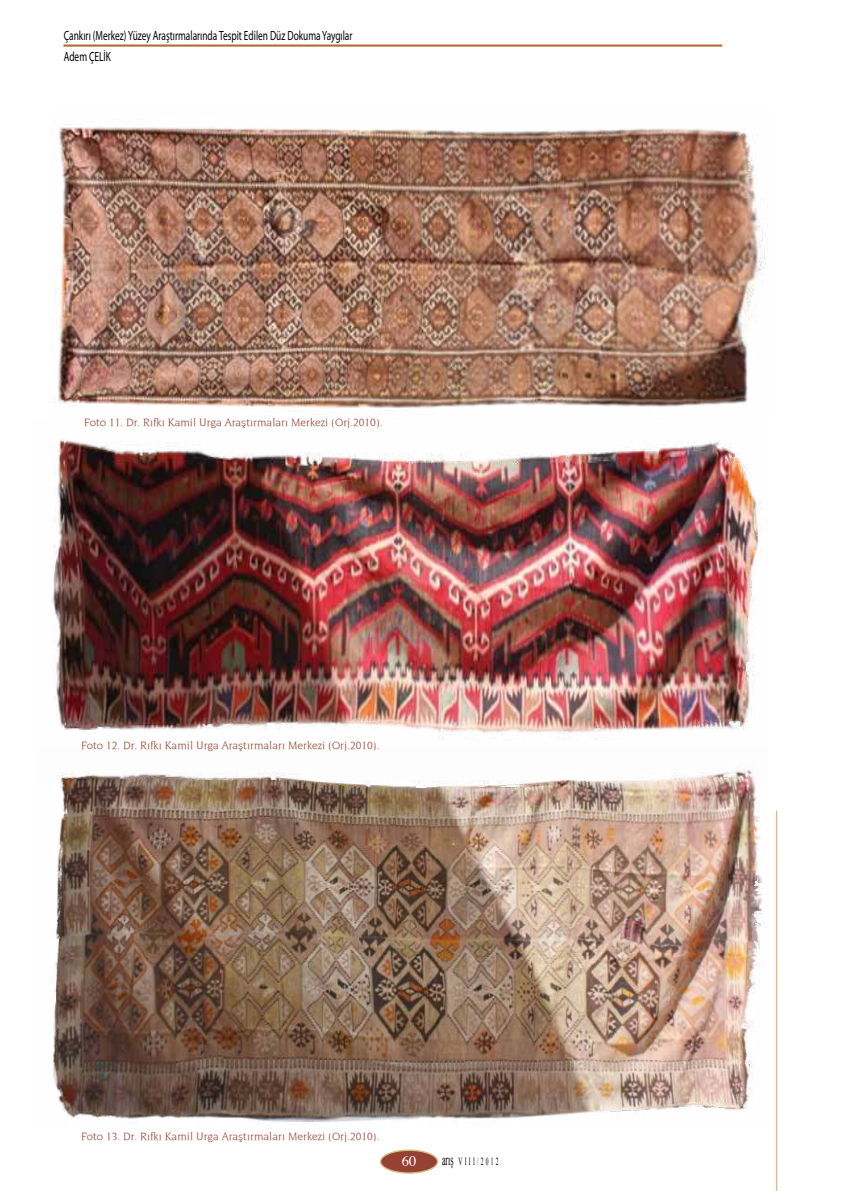
<style>
.page{position:relative;width:851px;height:1191px;background:#fff}
.page>*{position:absolute;margin:0;border:0;box-sizing:border-box;transform-origin:0 0}
.t1{font:14.55px "Times";color:#fff}
.t2{font:13.35px/20.9px "Myriad Pro";color:#000;scale:.7 1}
.t3{font:11.4px "Novarese";color:#954235}
.t4{font:10.95px "Times New Roman";letter-spacing:.4em;color:#000;scale:.51 1}
.s1{font-size:15.6px}
</style>
<div class="page">
<hr style="left:63px;top:44px;width:659px;height:3px;background:#b9683c">
<hr style="left:775px;top:810px;width:2px;height:381px;background:#d9bc86">
<div style="left:380px;top:1150px;width:57px;height:23px;background:#954235;border-radius:50%"></div>
<div style="left:380px;top:1149px;width:58px;height:24px;border:1px solid #d9bc86;border-radius:50%"></div>
<img style="left:58px;top:127px;width:708px;height:282px">
<img style="left:52px;top:439px;width:709px;height:302px">
<img style="left:51px;top:769px;width:712px;height:355px">
<p class="t2" style="left:64px;top:25px;width:414px">Çankırı (Merkez) Yüzey Araştırmalarında Tespit Edilen Düz Dokuma Yaygılar<br>Adem ÇELİK</p>
<p class="t3" style="left:84px;top:415px;width:300px">Foto 11. Dr. Rıfkı Kamil Urga Araştırmaları Merkezi (Orj.2010).</p>
<p class="t3" style="left:81px;top:738px;width:300px">Foto 12. Dr. Rıfkı Kamil Urga Araştırmaları Merkezi (Orj.2010).</p>
<p class="t3" style="left:81px;top:1129px;width:300px">Foto 13. Dr. Rıfkı Kamil Urga Araştırmaları Merkezi (Orj.2010).</p>
<p class="t1" style="left:402px;top:1147px;width:16px">60</p>
<p class="t4" style="left:442px;top:1154px;width:112px"><span class="s1">arış</span> VIII/2012</p>
</div>
